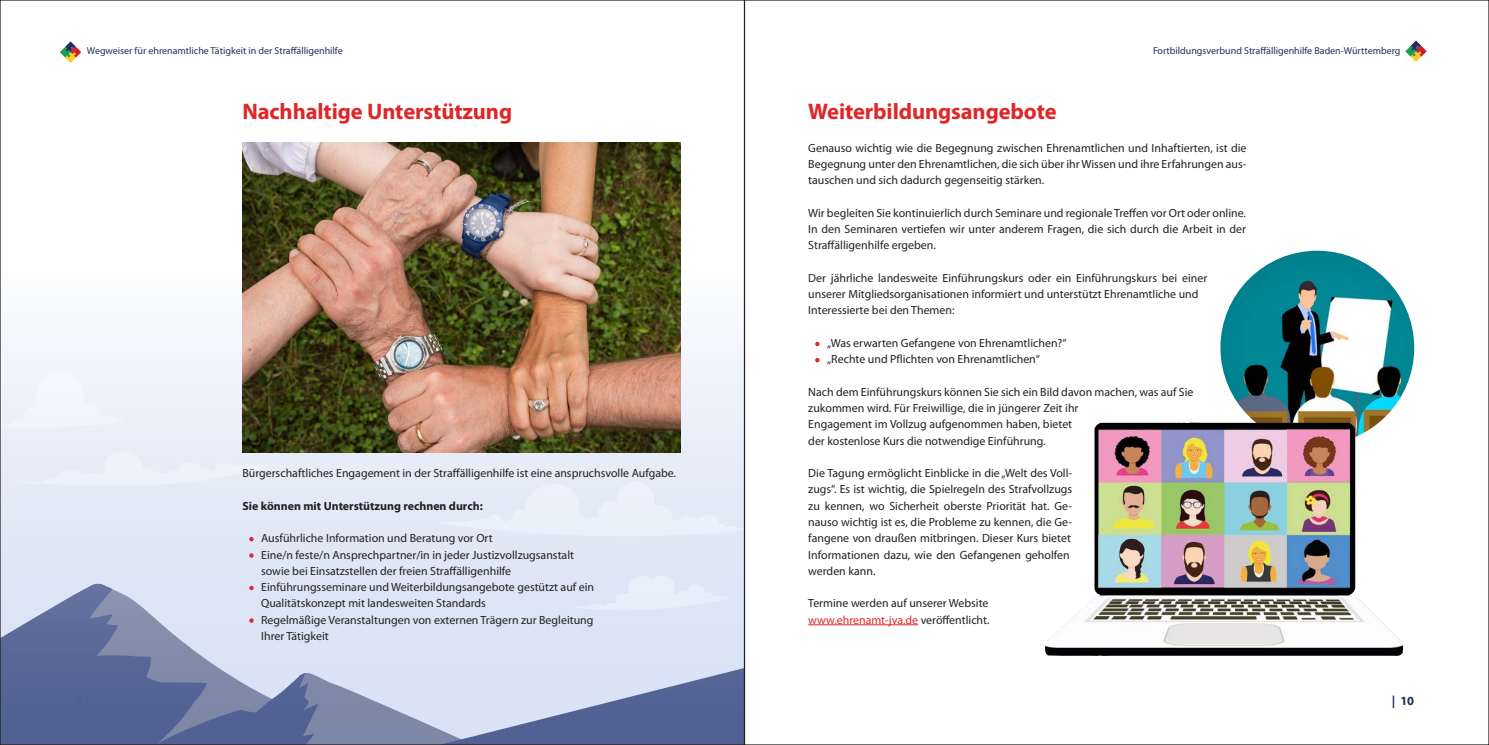
<style>
.page{position:relative;width:1489px;height:745px;background:#fff}
.page>*{position:absolute;margin:0;border:0;box-sizing:border-box;transform-origin:0 0}
.t1{font:700 22.5px "Myriad Pro";letter-spacing:-.005em;color:#e22526}
.t2{font:700 12.5px "Myriad Pro";color:#1d305c}
.t3{font:11.88px/16.2px "Myriad Pro";color:#231f20}
.t4{font:700 11.88px "Myriad Pro";color:#231f20}
.t5{font:10px "Myriad Pro";color:#1d305c}
.s1{font-weight:700;color:#e22526}
.s2{color:#e22526}
</style>
<div class="page">
<svg style="left:1405px;top:40px;width:21px;height:22px"></svg>
<svg style="left:60px;top:41px;width:21px;height:22px"></svg>
<svg style="left:2px;top:265px;width:740px;height:402px;fill:#e3ebf7"></svg>
<svg style="left:572px;top:575px;width:158px;height:35px;background:#e0e9f7"></svg>
<div style="left:438px;top:481px;width:304px;height:55px;background:#e5ebf8"></div>
<div style="left:18px;top:450px;width:251px;height:35px;background:#e7edf8"></div>
<div style="left:2px;top:371px;width:122px;height:57px;background:#eff4fb"></div>
<div style="left:324px;top:583px;width:168px;height:84px;background:#dbe5f5"></div>
<svg style="left:2px;top:583px;width:322px;height:84px;background:#aeb8d3"></svg>
<svg style="left:2px;top:667px;width:740px;height:75px;background:#8591b6"></svg>
<hr style="left:808px;top:624px;width:110px;height:1px;background:#e22526">
<img style="left:242px;top:142px;width:438px;height:310px">
<img style="left:1220px;top:250px;width:193px;height:194px;border-radius:97px">
<img style="left:1045px;top:422px;width:358px;height:234px">
<p class="t5" style="left:87px;top:45px;width:257px">Wegweiser für ehrenamtliche Tätigkeit in der Straffälligenhilfe</p>
<p class="t5" style="left:1152px;top:45px;width:249px">Fortbildungsverbund Straffälligenhilfe Baden-Württemberg</p>
<h1 class="t1" style="left:242px;top:97px;width:271px">Nachhaltige Unterstützung</h1>
<p class="t3" style="left:242px;top:464px;width:435px">Bürgerschaftliches Engagement in der Straffälligenhilfe ist eine anspruchsvolle Aufgabe.</p>
<p class="t4" style="left:242px;top:497px;width:242px">Sie können mit Unterstützung rechnen durch:</p>
<p class="t3" style="left:249px;top:529px;width:245px"><span class="s1">•</span> Ausführliche Information und Beratung vor Ort</p>
<p class="t3" style="left:261px;top:546px;width:314px;text-indent:-12px"><span class="s1">•</span> Eine/n feste/n Ansprechpartner/in in jeder Justizvollzugsanstalt sowie bei Einsatzstellen der freien Straffälligenhilfe</p>
<p class="t3" style="left:261px;top:578px;width:334px;text-indent:-12px"><span class="s1">•</span> Einführungsseminare und Weiterbildungsangebote gestützt auf ein<br>Qualitätskonzept mit landesweiten Standards</p>
<p class="t3" style="left:261px;top:611px;width:334px;text-indent:-12px"><span class="s1">•</span> Regelmäßige Veranstaltungen von externen Trägern zur Begleitung<br>Ihrer Tätigkeit</p>
<h1 class="t1" style="left:808px;top:97px;width:250px">Weiterbildungsangebote</h1>
<p class="t3" style="left:808px;top:139px;width:440px;text-align:justify">Genauso wichtig wie die Begegnung zwischen Ehrenamtlichen und Inhaftierten, ist die Begegnung unter den Ehrenamtlichen, die sich über ihr Wissen und ihre Erfahrungen aus&shy;tauschen und sich dadurch gegenseitig stärken.</p>
<p class="t3" style="left:808px;top:204px;width:439px;text-align:justify">Wir begleiten Sie kontinuierlich durch Seminare und regionale Treffen vor Ort oder online.<br>In den Seminaren vertiefen wir unter anderem Fragen, die sich durch die Arbeit in der Straffälligenhilfe ergeben.</p>
<p class="t3" style="left:808px;top:269px;width:400px">Der jährliche landesweite Einführungskurs oder ein Einführungskurs bei einer unserer Mitgliedsorganisationen informiert und unterstützt Ehrenamtliche und<br>Interessierte bei den Themen:</p>
<p class="t3" style="left:815px;top:334px;width:253px"><span class="s1">•</span> „Was erwarten Gefangene von Ehrenamtlichen?“</p>
<p class="t3" style="left:815px;top:351px;width:226px"><span class="s1">•</span> „Rechte und Pflichten von Ehrenamtlichen“</p>
<p class="t3" style="left:808px;top:383px;width:386px">Nach dem Einführungskurs können Sie sich ein Bild davon machen, was auf Sie zukommen wird. Für Freiwillige, die in jüngerer Zeit ihr<br>Engagement im Vollzug aufgenommen haben, bietet<br>der kostenlose Kurs die notwendige Einführung.</p>
<p class="t3" style="left:808px;top:464px;width:265px">Die Tagung ermöglicht Einblicke in die „Welt des Voll&shy;zugs“. Es ist wichtig, die Spielregeln des Strafvollzugs zu kennen, wo Sicherheit oberste Priorität hat. Ge&shy;nauso wichtig ist es, die Probleme zu kennen, die Ge&shy;fangene von draußen mitbringen. Dieser Kurs bietet Informationen dazu, wie den Gefangenen geholfen werden kann.</p>
<p class="t3" style="left:808px;top:594px;width:183px">Termine werden auf unserer Website <span class="s2">www.ehrenamt-jva.de</span> veröffentlicht.</p>
<p class="t2" style="left:1391px;top:692px;width:24px">| 10</p>
</div>
